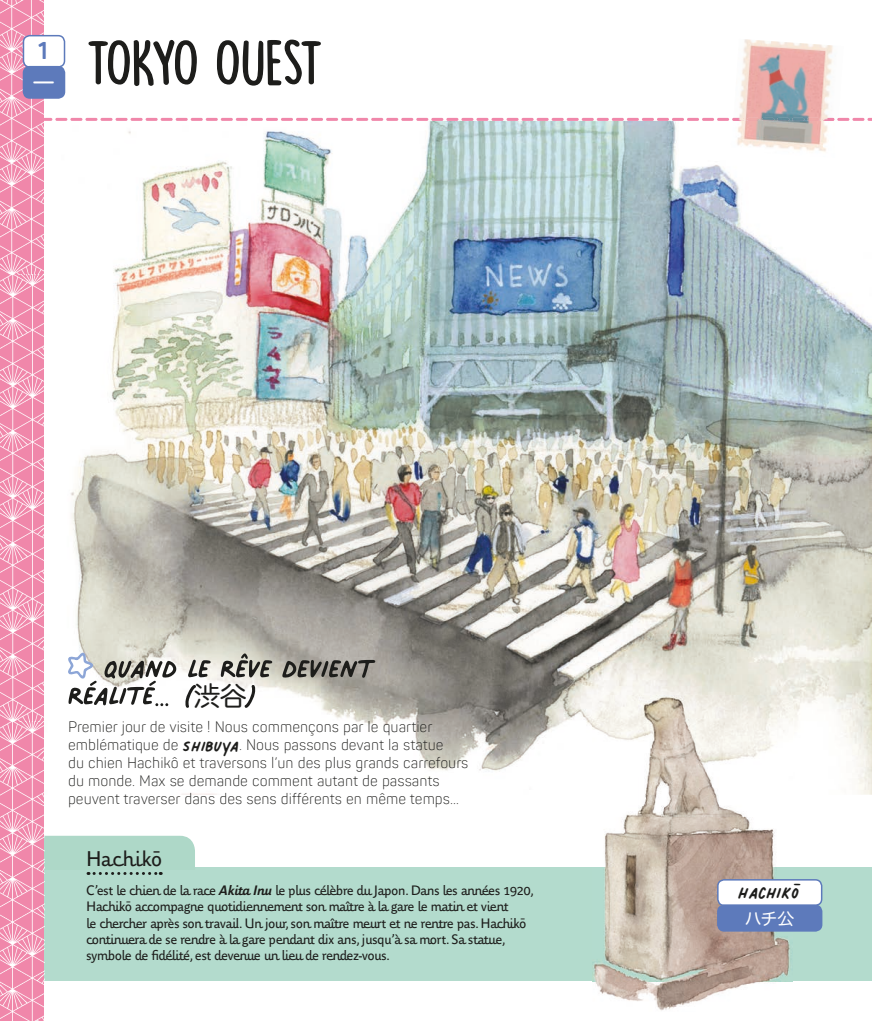
<style>
.page{position:relative;width:872px;height:1021px;background:#fff}
.page>*{position:absolute;margin:0;border:0;box-sizing:border-box;transform-origin:0 0}
.t1{font:54px "Palmer Lake Print";letter-spacing:-.01em;color:#1d1d1b}
.t2{font:54px "DK The Cats Whiskers";letter-spacing:-.035em;color:#1d1d1b}
.t3{font:33.75px "Palmer Lake Print";color:#1d1d1b}
.t4{font:700 24px "Panton Narrow";color:#5d7abb}
.t5{font:22.5px "Hira Maru Pro W4";color:#fff}
.t6{font:21px "Parisine Office Pro";letter-spacing:.06em;color:#1d1d1b}
.t7{font:16.8px "Hira Maru Pro W4";color:#fff}
.t8{font:300 15px/18px "Panton Narrow";color:#1d1d1b}
.t9{font:13.5px/16.2px "Parisine Office Pro";color:#1d1d1b}
.s1{font-family:"Hira Maru Pro W4";font-size:27px}
.s2{font-family:"Palmer Lake Print";font-weight:400;font-size:31.5px}
.s3{font-weight:700;font-style:italic}
</style>
<div class="page">
<img style="left:70px;top:427px;width:802px;height:367px">
<div style="left:0;top:867px;width:872px;height:114px;background:#b3dbcd"></div>
<div style="left:44px;top:835px;width:151px;height:40px;background:#aed8c8"></div>
<svg style="left:68px;top:650px;width:27px;height:29px"></svg>
<img style="left:593px;top:695px;width:199px;height:316px">
<img style="left:593px;top:867px;width:199px;height:114px">
<div style="left:718px;top:879px;width:103px;height:26px;background:#fff;border-radius:6px"></div>
<div style="left:717px;top:879px;width:105px;height:27px;border:2px solid #5d7abb;border-radius:6px"></div>
<div style="left:718px;top:905px;width:103px;height:25px;background:#5d7abb;border-radius:6px"></div>
<div style="left:717px;top:904px;width:105px;height:27px;border:2px solid #5d7abb;border-radius:6px"></div>
<img style="left:0;top:427px;width:44px;height:593px">
<img style="left:0;top:0;width:872px;height:427px">
<h3 class="t4" style="left:38px;top:35px;width:11px">1</h3>
<h3 class="t5" style="left:32px;top:63px;width:24px">一</h3>
<h1 class="t2" style="left:87px;top:31px;width:238px">TOKYO OUEST</h1>
<h1 class="t1" style="left:103px;top:641px;width:274px">Quand le rêve devient</h1>
<h1 class="t1" style="left:68px;top:668px;width:191px">réalité… (<span class="s1">渋谷</span>)</h1>
<p class="t8" style="left:68px;top:717px;width:402px">Premier jour de visite ! Nous commençons par le quartier emblématique de <span class="s2">Shibuya</span>. Nous passons devant la statue<br>du chien Hachikô et traversons l’un des plus grands carrefours du monde. Max se demande comment autant de passants peuvent traverser dans des sens différents en même temps…</p>
<h3 class="t6" style="left:87px;top:843px;width:77px">Hachikō</h3>
<p class="t9" style="left:87px;top:881px;width:449px">C’est le chien de la race <span class="s3">Akita Inu</span> le plus célèbre du Japon. Dans les années 1920, Hachikō accompagne quotidiennement son maître à la gare le matin et vient<br>le chercher après son travail. Un jour, son maître meurt et ne rentre pas. Hachikō continuera de se rendre à la gare pendant dix ans, jusqu’à sa mort. Sa statue, symbole de fidélité, est devenue un lieu de rendez-vous.</p>
<h2 class="t3" style="left:738px;top:876px;width:63px">Hachikō</h2>
<p class="t7" style="left:745px;top:903px;width:51px">ハチ公</p>
</div>
